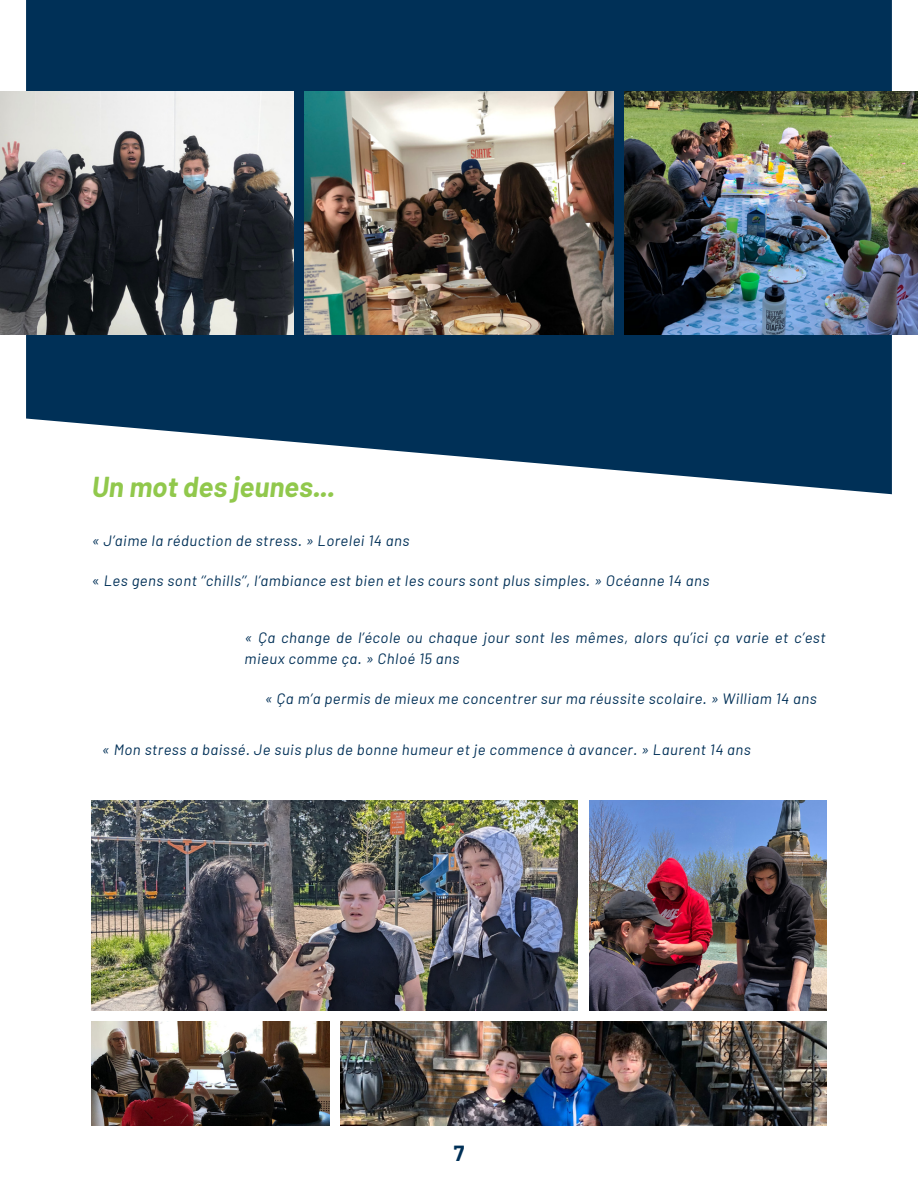
<style>
.page{position:relative;width:918px;height:1188px;background:#fff}
.page>*{position:absolute;margin:0;border:0;box-sizing:border-box;transform-origin:0 0}
.t1{font:italic 700 28.2px "Barlow";color:#91c84c}
.t2{font:700 21.3px "Barlow";color:#003057}
.t3{font:italic 15px/20.2px "Barlow";letter-spacing:.03em;color:#003057}
.s1{font-style:normal}
</style>
<div class="page">
<svg style="left:26px;top:0;width:866px;height:494px;background:#264e6f"></svg>
<img style="left:0;top:92px;width:294px;height:243px">
<img style="left:305px;top:92px;width:308px;height:243px">
<img style="left:624px;top:92px;width:294px;height:243px">
<img style="left:589px;top:801px;width:237px;height:209px">
<img style="left:92px;top:1021px;width:237px;height:105px">
<img style="left:92px;top:801px;width:486px;height:209px">
<img style="left:340px;top:1021px;width:486px;height:105px">
<p class="t1" style="left:92px;top:469px;width:245px">Un mot des jeunes...</p>
<p class="t3" style="left:92px;top:530px;width:319px">« J’aime la réduction de stress. » Lorelei 14 ans</p>
<p class="t3" style="left:92px;top:570px;width:619px"><span class="s1">«</span> Les gens sont ‘’chills’’, l’ambiance est bien et les cours sont plus simples. » Océanne 14 ans</p>
<p class="t3" style="left:245px;top:627px;width:583px">« Ça change de l’école ou chaque jour sont les mêmes, alors qu’ici ça varie et c’est mieux comme ça. » Chloé 15 ans</p>
<p class="t3" style="left:265px;top:688px;width:553px">« Ça m’a permis de mieux me concentrer sur ma réussite scolaire. » William 14 ans</p>
<p class="t3" style="left:102px;top:739px;width:650px">« Mon stress a baissé. Je suis plus de bonne humeur et je commence à avancer. » Laurent 14 ans</p>
<p class="t2" style="left:454px;top:1139px;width:12px">7</p>
</div>
